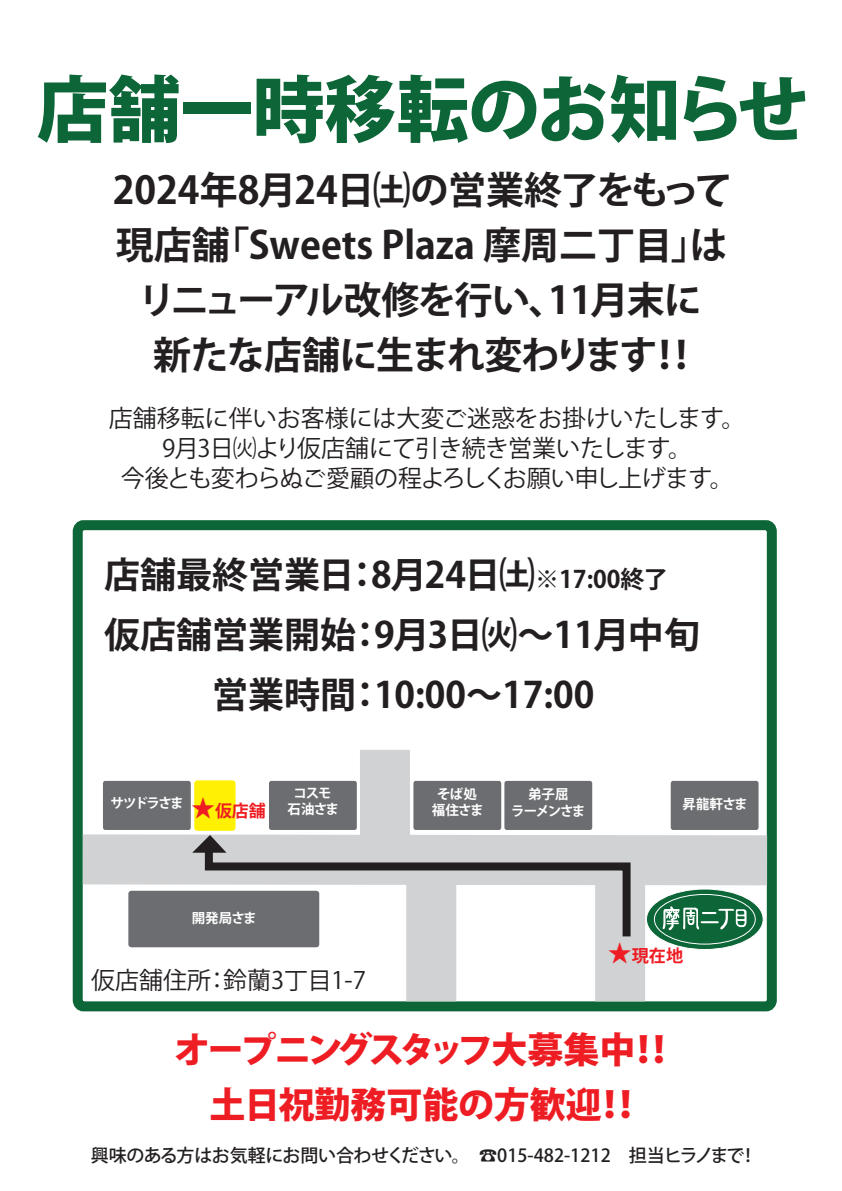
<style>
.page{position:relative;width:842px;height:1191px;background:#fff}
.page>*{position:absolute;margin:0;border:0;box-sizing:border-box;transform-origin:0 0}
.t1{font:800 72px "Koz Go Pro";color:#0c6638}
.t2{font:700 38px/55px "Koz Go Pro";letter-spacing:-.02em;color:#231f20;text-align:center}
.t3{font:700 36px/60px "Koz Go Pro";color:#231f20}
.t4{font:800 36px/55px "Koz Go Pro";letter-spacing:-.04em;color:#ee1d23;text-align:center}
.t5{font:24px/30px "Koz Go Pro";letter-spacing:-.01em;color:#231f20;text-align:center}
.t6{font:500 18px "Koz Go Pro";letter-spacing:-.02em;color:#231f20}
.t7{font:700 17.2px "Koz Go Pro";color:#ee1d23}
.t8{font:700 13.5px/16.2px "Koz Go Pro";letter-spacing:-.065em;color:#fff;text-align:center}
.t9{font:700 13.5px/16.2px "Koz Go Pro";letter-spacing:-.09em;color:#fff;text-align:center}
.s1{font-size:24px}
.s2{font-size:24px;color:#ee1d23}
.s3{font-size:16.9px;color:#ee1d23}
</style>
<div class="page">
<div style="left:73px;top:520px;width:704px;height:491px;border:10px solid #0c6638;border-radius:6px"></div>
<svg style="left:72px;top:809px;width:705px;height:101px"></svg>
<div style="left:595px;top:864px;width:50px;height:137px;background:#d1d2d4"></div>
<div style="left:406px;top:864px;width:50px;height:137px;background:#d1d2d4"></div>
<div style="left:360px;top:750px;width:50px;height:97px;background:#d1d2d4"></div>
<div style="left:671px;top:781px;width:87px;height:49px;background:#6c6d70;border-radius:2px"></div>
<div style="left:504px;top:781px;width:88px;height:49px;background:#6c6d70;border-radius:2px"></div>
<div style="left:413px;top:781px;width:88px;height:49px;background:#6c6d70;border-radius:2px"></div>
<div style="left:269px;top:781px;width:88px;height:49px;background:#6c6d70;border-radius:2px"></div>
<div style="left:103px;top:781px;width:88px;height:49px;background:#6c6d70;border-radius:2px"></div>
<div style="left:194px;top:780px;width:42px;height:51px;background:#fff101;border-radius:3px"></div>
<div style="left:128px;top:890px;width:191px;height:57px;background:#6c6d70;border-radius:3px"></div>
<svg style="left:646px;top:889px;width:117px;height:60px"></svg>
<div style="left:646px;top:888px;width:118px;height:62px;border:1px solid #fff;border-radius:50%"></div>
<div style="left:654px;top:894px;width:101px;height:50px;background:#0c6638;border-radius:50%"></div>
<div style="left:654px;top:894px;width:102px;height:50px;border:1px solid #fff;border-radius:50%"></div>
<svg style="left:662px;top:906px;width:84px;height:24px"></svg>
<svg style="left:201px;top:842px;width:433px;height:102px"></svg>
<svg style="left:192px;top:835px;width:34px;height:17px"></svg>
<h1 class="t1" style="left:37px;top:63px;width:773px">店舗一時移転のお知らせ</h1>
<h2 class="t2" style="left:113px;top:165px;width:621px">2024年8月24日㈯の営業終了をもって現店舗「Sweets Plaza 摩周二丁目」はリニューアル改修を行い、11月末に<br>新たな店舗に生まれ変わります！！</h2>
<p class="t5" style="left:109px;top:403px;width:638px">店舗移転に伴いお客様には大変ご迷惑をお掛けいたします。<br>9月3日㈫より仮店舗にて引き続き営業いたします。<br>今後とも変わらぬご愛顧の程よろしくお願い申し上げます。</p>
<h3 class="t3" style="left:104px;top:547px;width:597px">店舗最終営業日：8月24日㈯<span class="s1">※17:00終了</span>仮店舗営業開始：9月3日㈫～11月中旬　　　営業時間：10:00～17:00</h3>
<p class="t8" style="left:294px;top:786px;width:40px">コスモ</p>
<p class="t8" style="left:111px;top:796px;width:157px">サツドラさま <span class="s2">★</span><span class="s3">仮店舗</span></p>
<p class="t8" style="left:287px;top:802px;width:53px">石油さま</p>
<p class="t8" style="left:192px;top:910px;width:67px">開発局さま</p>
<p class="t5" style="left:91px;top:965px;width:276px">仮店舗住所：鈴蘭3丁目1-7</p>
<p class="t8" style="left:432px;top:786px;width:53px">そば処福住さま</p>
<p class="t9" style="left:511px;top:787px;width:76px">弟子屈<br>ラーメンさま</p>
<p class="t8" style="left:682px;top:797px;width:67px">昇龍軒さま</p>
<p class="t7" style="left:608px;top:945px;width:77px"><span class="s1">★</span>現在地</p>
<h3 class="t4" style="left:174px;top:1025px;width:504px">オープニングスタッフ大募集中！！土日祝勤務可能の方歓迎！！</h3>
<p class="t6" style="left:91px;top:1144px;width:668px">興味のある方はお気軽にお問い合わせください。　☎015-482-1212　担当ヒラノまで！</p>
</div>
